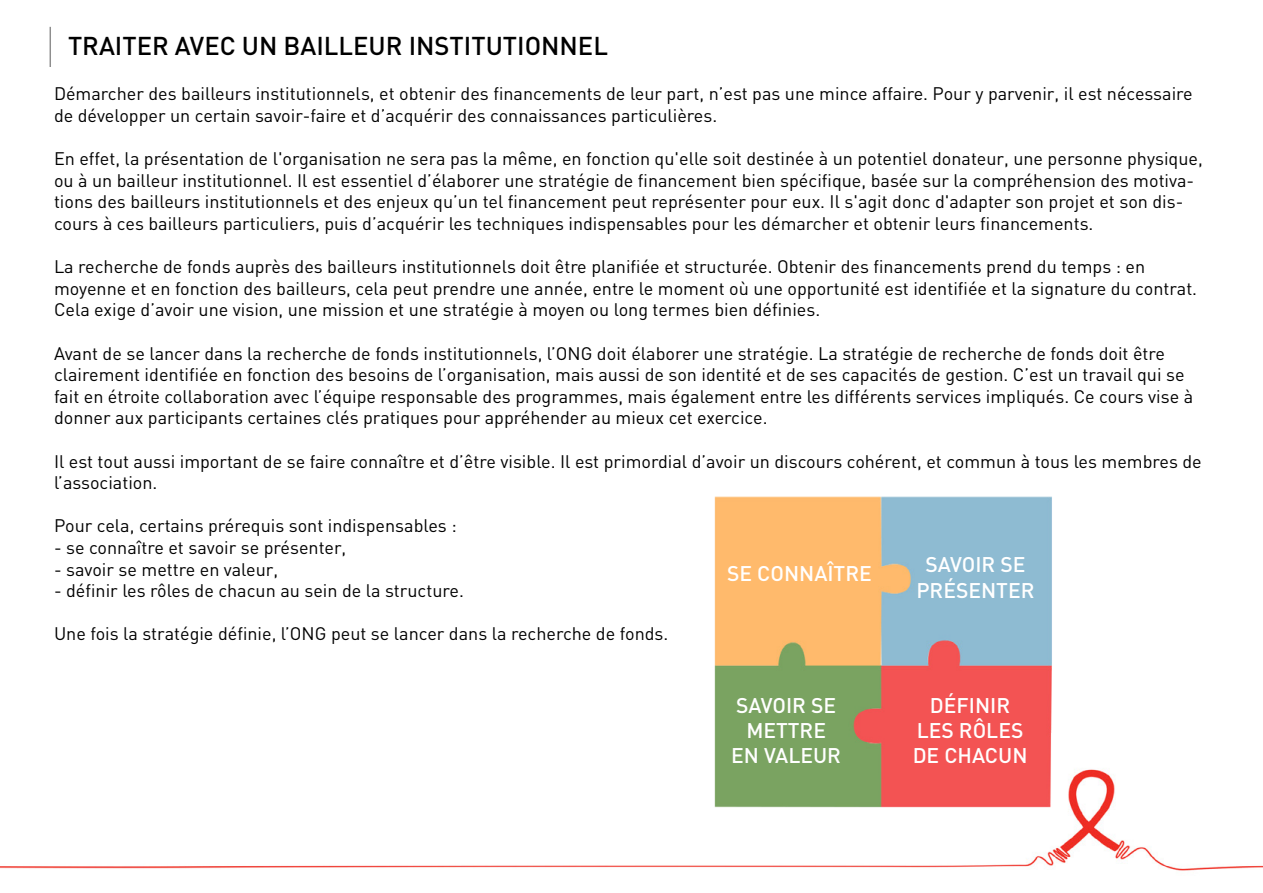
<style>
.page{position:relative;width:1263px;height:893px;background:#fff}
.page>*{position:absolute;margin:0;border:0;box-sizing:border-box;transform-origin:0 0}
.t1{font:500 25.5px "DIN";color:#000}
.t2{font:500 21px/25.2px "DIN";color:#fff;text-align:center}
.t3{font:18px/21.6px "DIN";color:#000}
</style>
<div class="page">
<img style="left:0;top:769px;width:1263px;height:102px">
<img style="left:49px;top:26px;width:2px;height:41px">
<img style="left:695px;top:496px;width:378px;height:333px">
<h1 class="t1" style="left:68px;top:30px;width:541px">TRAITER AVEC UN BAILLEUR INSTITUTIONNEL</h1>
<p class="t3" style="left:54px;top:83px;width:1140px">Démarcher des bailleurs institutionnels, et obtenir des financements de leur part ’n, est pas une mince affaire. Pour y parvenir il, est nécessaire de développer un certain savoir-faire et ’d acquérir des connaissances particulières.</p>
<p class="t3" style="left:54px;top:148px;width:1150px">En effet la, présentation de 'l organisation ne sera pas la même, en fonction qu'elle soit destinée à un potentiel donateur, une personne physique,</p>
<p class="t3" style="left:54px;top:169px;width:1142px">ou à un bailleur institutionnel Il. est essentiel ’d élaborer une stratégie de financement bien spécifique, basée sur la compréhension des motiva-</p>
<p class="t3" style="left:54px;top:191px;width:1131px">tions des bailleurs institutionnels et des enjeux qu’un tel financement peut représenter pour eux 'sI l. agit donc 'd adapter son projet et son dis-</p>
<p class="t3" style="left:54px;top:212px;width:1041px">cours à ces bailleurs particuliers, puis ’d acquérir les techniques indispensables pour les démarcher et obtenir leurs financements.</p>
<p class="t3" style="left:54px;top:256px;width:1145px">La recherche de fonds auprès des bailleurs institutionnels doit être planifiée et structurée. Obtenir des financements prend du temps : en moyenne et en fonction des bailleurs, cela peut prendre une année, entre le moment où une opportunité est identifiée et la signature du contrat.<br>Cela exige ’d avoir une vision, une mission et une stratégie à moyen ou long termes bien définies.</p>
<p class="t3" style="left:54px;top:342px;width:1141px">Avant de se lancer dans la recherche de fonds institutionnels ’l, ONG doit élaborer une stratégie. La stratégie de recherche de fonds doit être clairement identifiée en fonction des besoins de ’l organisation, mais aussi de son identité et de ses capacités de gestion C. ’est un travail qui se fait en étroite collaboration avec ’l équipe responsable des programmes, mais également entre les différents services impliqués. Ce cours vise à donner aux participants certaines clés pratiques pour appréhender au mieux cet exercice.</p>
<p class="t3" style="left:54px;top:450px;width:1149px">Il est tout aussi important de se faire connaître et ’d être visible Il. est primordial ’d avoir un discours cohérent, et commun à tous les membres de ’l association.</p>
<p class="t3" style="left:54px;top:515px;width:404px">Pour cela, certains prérequis sont indispensables :</p>
<p class="t3" style="left:54px;top:536px;width:294px">- se connaître et savoir se présenter,</p>
<p class="t3" style="left:54px;top:558px;width:226px">- savoir se mettre en valeur,</p>
<p class="t3" style="left:54px;top:580px;width:411px">- définir les rôles de chacun au sein de la structure.</p>
<p class="t3" style="left:54px;top:623px;width:616px">Une fois la stratégie définie ’l, ONG peut se lancer dans la recherche de fonds.</p>
<p class="t2" style="left:916px;top:551px;width:120px">SAVOIR SE<br>PRÉSENTER</p>
<p class="t2" style="left:727px;top:560px;width:146px">SE CONNAÎTRE</p>
<p class="t2" style="left:731px;top:692px;width:111px">SAVOIR SE<br>METTRE<br>EN VALEUR</p>
<p class="t2" style="left:913px;top:692px;width:116px">DÉFINIR<br>LES RÔLES<br>DE CHACUN</p>
</div>
